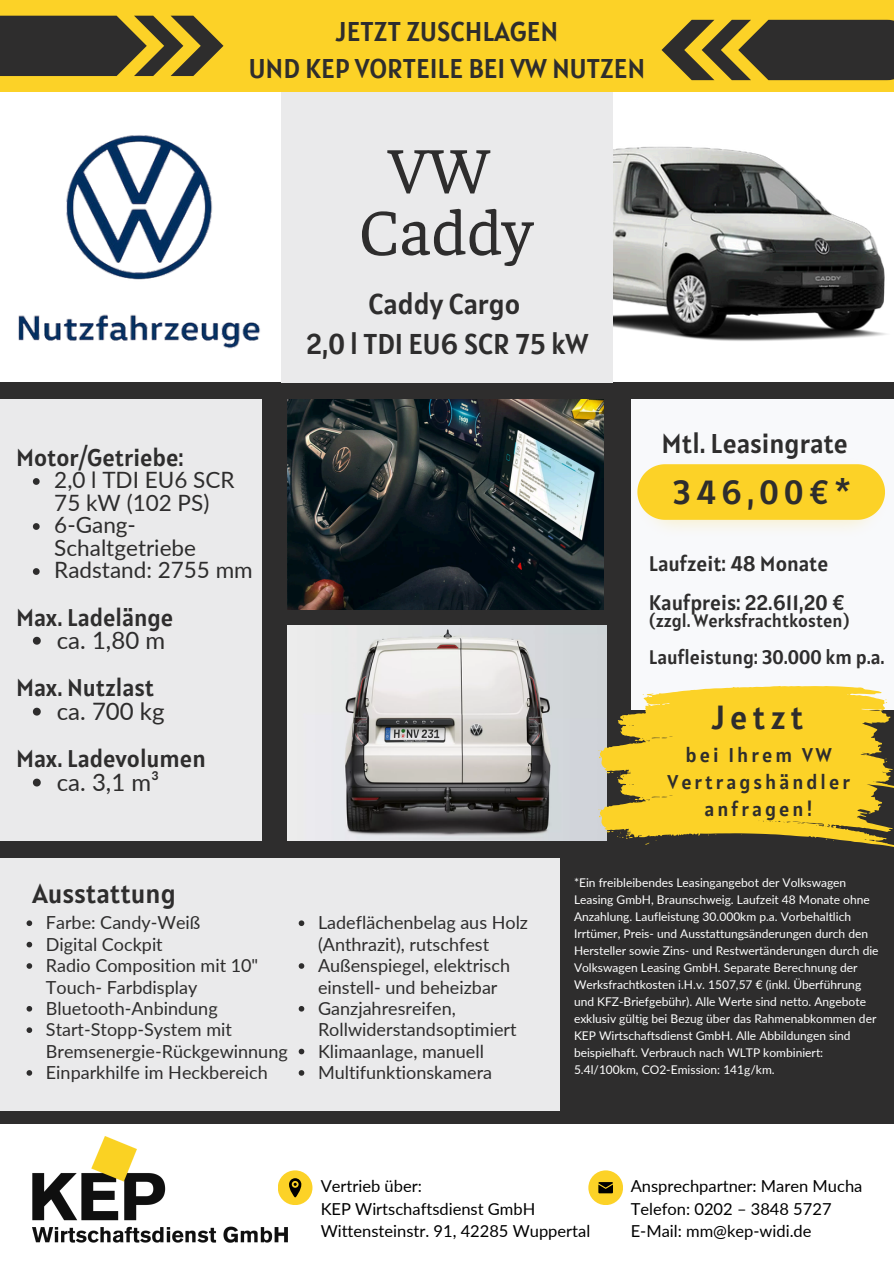
<style>
.page{position:relative;width:894px;height:1264px;background:#fff}
.page>*{position:absolute;margin:0;border:0;box-sizing:border-box;transform-origin:0 0}
.t1{font:66.15px/61.8px "Faustina";color:#2e2d2d;text-align:center}
.t2{font:33.3px "Alatsi";letter-spacing:.155em;color:#2e2d2d}
.t3{font:28.5px/39.3px "Alatsi";color:#2e2d2d;text-align:center}
.t4{font:27px/37.2px "Alatsi";color:#2e2d2d;text-align:center}
.t5{font:24px "Alatsi";color:#2e2d2d}
.t6{font:24px "Lato";color:#2e2d2d}
.t7{font:22.5px/22.5px "Lato";color:#2e2d2d}
.t8{font:21px "Alatsi";color:#2e2d2d}
.t9{font:19.8px/27px "Alatsi";letter-spacing:.155em;color:#2e2d2d;text-align:center}
.t10{font:19.5px "Alatsi";color:#2e2d2d}
.t11{font:18px/21.3px "Lato";color:#2e2d2d}
.t12{font:18px "Alatsi";color:#2e2d2d}
.t13{font:16.5px "Lato";color:#000}
.t14{font:12px/17px "Lato";color:#fff}
</style>
<div class="page">
<div style="left:0;top:382px;width:893px;height:741px;background:#2e2d2d"></div>
<div style="left:0;top:399px;width:261px;height:441px;background:#eaeaeb"></div>
<div style="left:0;top:858px;width:560px;height:252px;background:#eaeaeb"></div>
<div style="left:630px;top:399px;width:263px;height:310px;background:#f8f9fb"></div>
<img style="left:612px;top:92px;width:274px;height:263px">
<div style="left:281px;top:92px;width:331px;height:290px;background:#eaeaeb"></div>
<img style="left:287px;top:399px;width:316px;height:211px">
<img style="left:287px;top:625px;width:319px;height:215px">
<img style="left:655px;top:485px;width:230px;height:44px">
<svg style="left:637px;top:464px;width:247px;height:56px;background:#fbd432"></svg>
<div style="left:278px;top:1170px;width:34px;height:35px;background:#fcd227;border-radius:50%"></div>
<svg style="left:289px;top:1178px;width:12px;height:19px"></svg>
<div style="left:588px;top:1170px;width:35px;height:35px;background:#fcd227;border-radius:50%"></div>
<svg style="left:598px;top:1182px;width:14px;height:11px"></svg>
<img style="left:32px;top:1136px;width:256px;height:105px">
<div style="left:0;top:0;width:893px;height:92px;background:#fcd227"></div>
<img style="left:18px;top:135px;width:242px;height:214px">
<svg style="left:599px;top:686px;width:294px;height:161px;fill:#fcd227"></svg>
<svg style="left:598px;top:809px;width:2px;height:8px"></svg>
<svg style="left:629px;top:797px;width:10px;height:5px"></svg>
<svg style="left:600px;top:825px;width:32px;height:14px"></svg>
<svg style="left:0;top:16px;width:223px;height:60px"></svg>
<svg style="left:661px;top:20px;width:232px;height:60px"></svg>
<svg style="left:27px;top:920px;width:5px;height:6px"></svg>
<svg style="left:27px;top:941px;width:5px;height:6px"></svg>
<svg style="left:27px;top:963px;width:5px;height:5px"></svg>
<svg style="left:27px;top:1006px;width:5px;height:5px"></svg>
<svg style="left:27px;top:1027px;width:5px;height:5px"></svg>
<svg style="left:27px;top:1070px;width:5px;height:5px"></svg>
<svg style="left:33px;top:478px;width:7px;height:7px"></svg>
<svg style="left:33px;top:523px;width:7px;height:7px"></svg>
<svg style="left:33px;top:568px;width:7px;height:7px"></svg>
<svg style="left:33px;top:636px;width:8px;height:8px"></svg>
<svg style="left:33px;top:707px;width:8px;height:8px"></svg>
<svg style="left:33px;top:778px;width:8px;height:8px"></svg>
<svg style="left:298px;top:920px;width:6px;height:6px"></svg>
<svg style="left:298px;top:963px;width:6px;height:5px"></svg>
<svg style="left:298px;top:1006px;width:6px;height:5px"></svg>
<svg style="left:298px;top:1048px;width:6px;height:6px"></svg>
<svg style="left:298px;top:1070px;width:6px;height:5px"></svg>
<h1 class="t4" style="left:249px;top:13px;width:398px">JETZT ZUSCHLAGEN<br>UND KEP VORTEILE BEI VW NUTZEN</h1>
<h5 class="t1" style="left:359px;top:135px;width:175px">VW<br>Caddy</h5>
<p class="t3" style="left:306px;top:284px;width:284px">Caddy Cargo<br>2,0 l TDI EU6 SCR 75 kW</p>
<h4 class="t5" style="left:16px;top:441px;width:169px">Motor/Getriebe:</h4>
<p class="t7" style="left:54px;top:468px;width:182px">2,0 l TDI EU6 SCR<br>75 kW (102 PS)</p>
<p class="t7" style="left:54px;top:513px;width:143px">6-Gang-<br>Schaltgetriebe</p>
<p class="t7" style="left:54px;top:558px;width:200px">Radstand: 2755 mm</p>
<p class="t5" style="left:16px;top:601px;width:159px">Max. Ladelänge</p>
<p class="t6" style="left:57px;top:625px;width:110px">ca. 1,80 m</p>
<p class="t5" style="left:16px;top:672px;width:140px">Max. Nutzlast</p>
<p class="t6" style="left:57px;top:696px;width:109px">ca. 700 kg</p>
<p class="t5" style="left:16px;top:743px;width:191px">Max. Ladevolumen</p>
<p class="t6" style="left:57px;top:767px;width:104px">ca. 3,1 m³</p>
<h6 class="t4" style="left:32px;top:874px;width:145px">Ausstattung</h6>
<h2 class="t11" style="left:46px;top:911px;width:156px">Farbe: Candy-Weiß</h2>
<h6 class="t11" style="left:46px;top:933px;width:118px">Digital Cockpit</h6>
<p class="t11" style="left:46px;top:954px;width:214px">Radio Composition mit 10"<br>Touch- Farbdisplay</p>
<p class="t11" style="left:46px;top:997px;width:173px">Bluetooth-Anbindung</p>
<h6 class="t11" style="left:46px;top:1018px;width:243px">Start-Stopp-System mit<br>Bremsenergie-Rückgewinnung</h6>
<p class="t11" style="left:46px;top:1061px;width:223px">Einparkhilfe im Heckbereich</p>
<p class="t11" style="left:318px;top:911px;width:211px">Ladeflächenbelag aus Holz (Anthrazit), rutschfest</p>
<p class="t11" style="left:318px;top:954px;width:193px">Außenspiegel, elektrisch einstell- und beheizbar</p>
<p class="t11" style="left:318px;top:997px;width:200px">Ganzjahresreifen,<br>Rollwiderstandsoptimiert</p>
<p class="t11" style="left:318px;top:1040px;width:167px">Klimaanlage, manuell</p>
<p class="t11" style="left:318px;top:1061px;width:176px">Multifunktionskamera</p>
<h5 class="t4" style="left:661px;top:424px;width:188px">Mtl. Leasingrate</h5>
<p class="t2" style="left:672px;top:470px;width:180px">346,00€*</p>
<h5 class="t8" style="left:648px;top:550px;width:181px">Laufzeit: 48 Monate</h5>
<p class="t8" style="left:648px;top:588px;width:198px">Kaufpreis: 22.611,20 €</p>
<p class="t12" style="left:648px;top:608px;width:202px">(zzgl. Werksfrachtkosten)</p>
<p class="t10" style="left:648px;top:644px;width:237px">Laufleistung: 30.000 km p.a.</p>
<p class="t2" style="left:711px;top:695px;width:93px">Jetzt</p>
<p class="t9" style="left:667px;top:741px;width:184px">bei Ihrem VW<br>Vertragshändler anfragen!</p>
<p class="t14" style="left:574px;top:874px;width:306px">*Ein freibleibendes Leasingangebot der Volkswagen Leasing GmbH, Braunschweig. Laufzeit 48 Monate ohne Anzahlung. Laufleistung 30.000km p.a. Vorbehaltlich Irrtümer, Preis- und Ausstattungsänderungen durch den Hersteller sowie Zins- und Restwertänderungen durch die Volkswagen Leasing GmbH. Separate Berechnung der Werksfrachtkosten i.H.v. 1507,57 € (inkl. Überführung und KFZ-Briefgebühr). Alle Werte sind netto. Angebote exklusiv gültig bei Bezug über das Rahmenabkommen der KEP Wirtschaftsdienst GmbH. Alle Abbildungen sind beispielhaft. Verbrauch nach WLTP kombiniert:<br>5.4l/100km, CO2-Emission: 141g/km.</p>
<p class="t13" style="left:320px;top:1175px;width:103px">Vertrieb über:</p>
<h3 class="t13" style="left:320px;top:1198px;width:216px">KEP Wirtschaftsdienst GmbH</h3>
<p class="t13" style="left:320px;top:1220px;width:271px">Wittensteinstr. 91, 42285 Wuppertal</p>
<h5 class="t13" style="left:630px;top:1175px;width:233px">Ansprechpartner: Maren Mucha</h5>
<p class="t13" style="left:630px;top:1198px;width:202px">Telefon: 0202 – 3848 5727</p>
<h4 class="t13" style="left:630px;top:1220px;width:182px">E-Mail: mm@kep-widi.de</h4>
</div>
